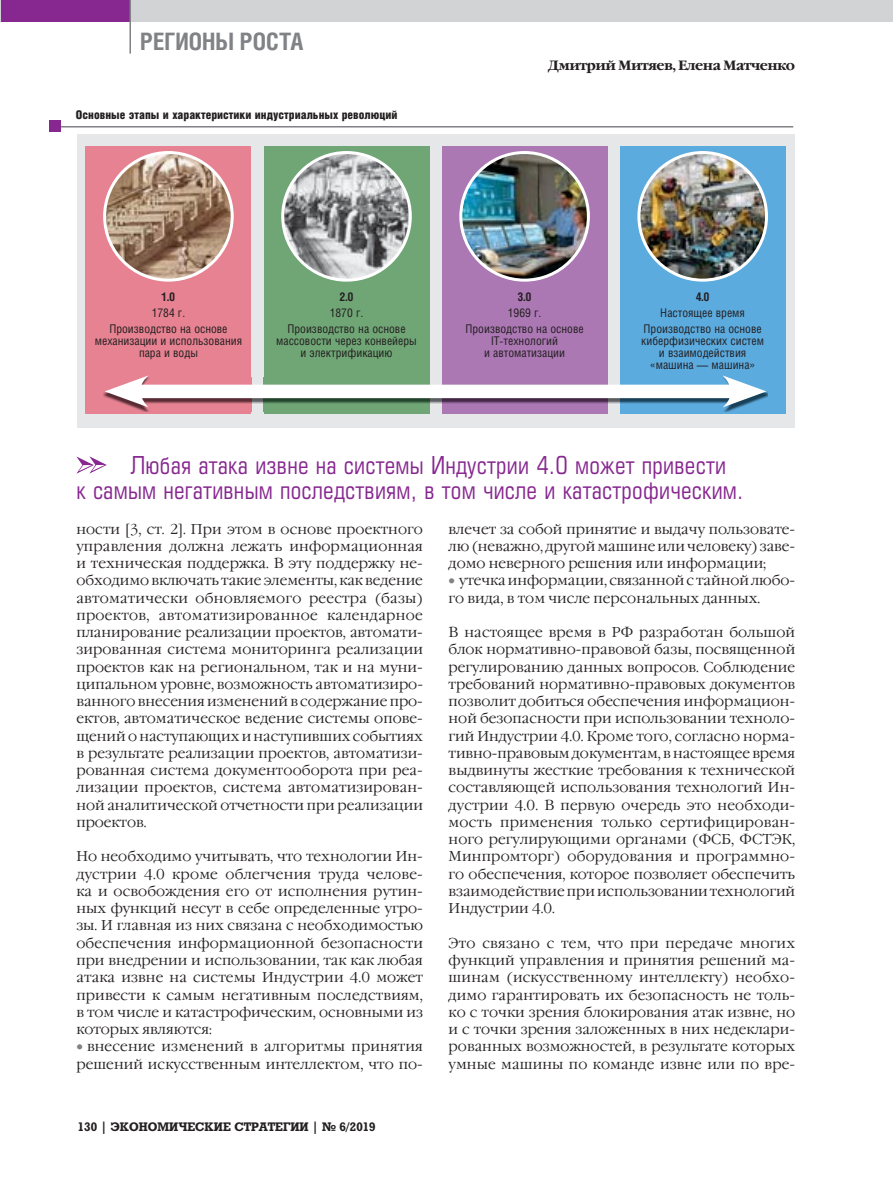
<style>
.page{position:relative;width:893px;height:1191px;background:#fff}
.page>*{position:absolute;margin:0;border:0;box-sizing:border-box;transform-origin:0 0}
.t1{font:24px/25.5px "Europe Condensed C";letter-spacing:.01em;color:#872890}
.t2{font:700 24px "Helios Cond C";color:#808285}
.t3{font:14.25px/17.2px "Garamond C";color:#231f20;text-align:justify}
.t4{font:700 13.5px "Garamond C";letter-spacing:-.04em;color:#231f20}
.t5{font:12px/12px "Helios Cond C";color:#231f20;text-align:center}
.t6{font:12px "Helios Cond Black C";color:#231f20}
.t7{font:700 12px "Rodeo C";color:#231f20}
.t8{font:700 12px "Helios Cond C";color:#231f20}
.s1{color:#808285}
</style>
<div class="page">
<div style="left:1px;top:0;width:892px;height:21px;background:#d1d3d4"></div>
<div style="left:1px;top:0;width:129px;height:21px;background:#872890"></div>
<hr style="left:129px;top:0;width:2px;height:54px;background:#808285">
<svg style="left:76px;top:456px;width:31px;height:18px"></svg>
<div style="left:77px;top:135px;width:718px;height:293px;background:#e6e7e8"></div>
<div style="left:86px;top:146px;width:165px;height:267px;background:#e68291"></div>
<div style="left:264px;top:146px;width:165px;height:267px;background:#70a676"></div>
<div style="left:442px;top:146px;width:165px;height:267px;background:#ab78b4"></div>
<div style="left:620px;top:146px;width:165px;height:267px;background:#5cabdf"></div>
<img style="left:105px;top:152px;width:127px;height:128px;border-radius:50%">
<div style="left:103px;top:151px;width:131px;height:131px;border:3px solid #fff;border-radius:50%"></div>
<img style="left:283px;top:152px;width:127px;height:128px;border-radius:50%">
<div style="left:281px;top:151px;width:131px;height:131px;border:3px solid #fff;border-radius:50%"></div>
<img style="left:461px;top:152px;width:127px;height:128px;border-radius:50%">
<div style="left:459px;top:151px;width:131px;height:131px;border:3px solid #fff;border-radius:50%"></div>
<img style="left:639px;top:152px;width:127px;height:128px;border-radius:50%">
<div style="left:637px;top:151px;width:131px;height:131px;border:3px solid #fff;border-radius:50%"></div>
<img style="left:104px;top:377px;width:664px;height:34px">
<img style="left:264px;top:377px;width:165px;height:34px">
<img style="left:442px;top:377px;width:165px;height:34px">
<div style="left:130px;top:385px;width:611px;height:13px;background:#fff"></div>
<svg style="left:105px;top:375px;width:44px;height:32px"></svg>
<svg style="left:723px;top:375px;width:43px;height:32px"></svg>
<hr style="left:61px;top:126px;width:732px;height:1px;background:#808285">
<div style="left:49px;top:120px;width:12px;height:12px;background:#872890"></div>
<h1 class="t2" style="left:140px;top:33px;width:165px">РЕГИОНЫ РОСТА</h1>
<p class="t6" style="left:76px;top:110px;width:323px">Основные этапы и характеристики индустриальных революций</p>
<p class="t4" style="left:549px;top:60px;width:248px">Дмитрий Митяев, Елена Матченко</p>
<p class="t8" style="left:162px;top:292px;width:15px">1.0</p>
<p class="t5" style="left:109px;top:305px;width:120px;line-height:16.2px">1784 г.<br>Производство на основе</p>
<p class="t5" style="left:95px;top:336px;width:149px">механизации и использования пара и воды</p>
<p class="t8" style="left:339px;top:292px;width:16px">2.0</p>
<p class="t5" style="left:287px;top:305px;width:120px;line-height:16.2px">1870 г.<br>Производство на основе</p>
<p class="t5" style="left:276px;top:336px;width:142px">массовости через конвейеры и электрификацию</p>
<p class="t8" style="left:518px;top:292px;width:16px">3.0</p>
<p class="t5" style="left:465px;top:305px;width:120px;line-height:16.2px">1969 г.<br>Производство на основе</p>
<p class="t5" style="left:484px;top:336px;width:83px">IТ-технологий<br>и автоматизации</p>
<p class="t8" style="left:696px;top:292px;width:15px">4.0</p>
<p class="t5" style="left:644px;top:305px;width:120px;line-height:16.2px">Настоящее время<br>Производство на основе</p>
<p class="t5" style="left:641px;top:336px;width:124px">киберфизических систем и взаимодействия «машина — машина»</p>
<h1 class="t1" style="left:76px;top:454px;width:668px;text-indent:54px">Любая атака извне на системы Индустрии 4.0 может привести<br>к самым негативным последствиям, в том числе и катастрофическим.</h1>
<p class="t3" style="left:76px;top:521px;width:348px">ности [3, ст. 2]. При этом в основе проектного управления должна лежать информационная и техническая поддержка. В эту поддержку не&shy;обходимо включать такие элементы, как ведение автоматически обновляемого ре естра (базы) проектов, автоматизированное календарное планирование реализации проектов, автомати&shy;зированная система мониторинга реализации проектов как на региональном, так и на муни&shy;ципальном уровне, возможность автоматизиро&shy;ванного внесения изменений в содержание про&shy;ектов, автоматическое ведение системы опове&shy;щений о наступающих и наступивших событиях в результате реализации проектов, автоматизи&shy;рованная система документооборота при реа&shy;лизации проектов, система автоматизирован&shy;ной аналитической отчетности при реализации проектов.</p>
<p class="t3" style="left:76px;top:849px;width:348px">Но необходимо учитывать, что технологии Ин&shy;дустрии 4.0 кроме облегчения труда челове&shy;ка и освобождения его от исполнения рутин&shy;ных функций несут в себе определенные угро&shy;зы. И главная из них связана с необходимостью обеспечения информационной безопасности при внедрении и использовании, так как любая атака извне на системы Индустрии 4.0 может привести к самым негативным последствиям, в том числе и катастрофическим, основными из которых являются:</p>
<p class="t3" style="left:76px;top:1039px;width:348px"><span class="s1">•</span> внесение изменений в алгоритмы принятия решений искусственным интеллектом, что по-</p>
<p class="t7" style="left:78px;top:1122px;width:299px">130 | ЭКОНОМИЧЕСКИЕ СТРАТЕГИИ | № 6/2019</p>
<p class="t3" style="left:449px;top:521px;width:348px">влечет за собой принятие и выдачу пользовате&shy;лю (неважно, другой машине или человеку) заве&shy;домо неверного решения или информации;</p>
<p class="t3" style="left:449px;top:573px;width:348px"><span class="s1">•</span> утечка информации, связанной с тайной любо&shy;го вида, в том числе персональных данных.</p>
<p class="t3" style="left:449px;top:625px;width:348px">В настоящее время в РФ разработан большой блок нормативно-правовой базы, посвященной регулированию данных вопросов. Соблюдение требований нормативно-правовых документов позволит добиться обеспечения информацион&shy;ной безопасности при использовании техноло&shy;гий Индустрии 4.0. Кроме того, согласно норма&shy;тивно-правовым документам, в настоящее время выдвинуты жесткие требования к технической составляющей использования технологий Ин&shy;дустрии 4.0. В первую очередь это необходи&shy;мость применения только сертифицирован&shy;ного регулирующими органами (ФСБ, ФСТЭК, Минпромторг) оборудования и программно&shy;го обеспечения, которое позволяет обеспечить взаимодействие при использовании технологий Индустрии 4.0.</p>
<p class="t3" style="left:449px;top:935px;width:348px">Это связано с тем, что при передаче многих функций управления и принятия решений ма&shy;шинам (искусственному интеллекту) необхо&shy;димо гарантировать их безопасность не толь&shy;ко с точки зрения блокирования атак извне, но и с точки зрения заложенных в них недеклари&shy;рованных возможностей, в результате которых умные машины по команде извне или по вре-</p>
</div>
